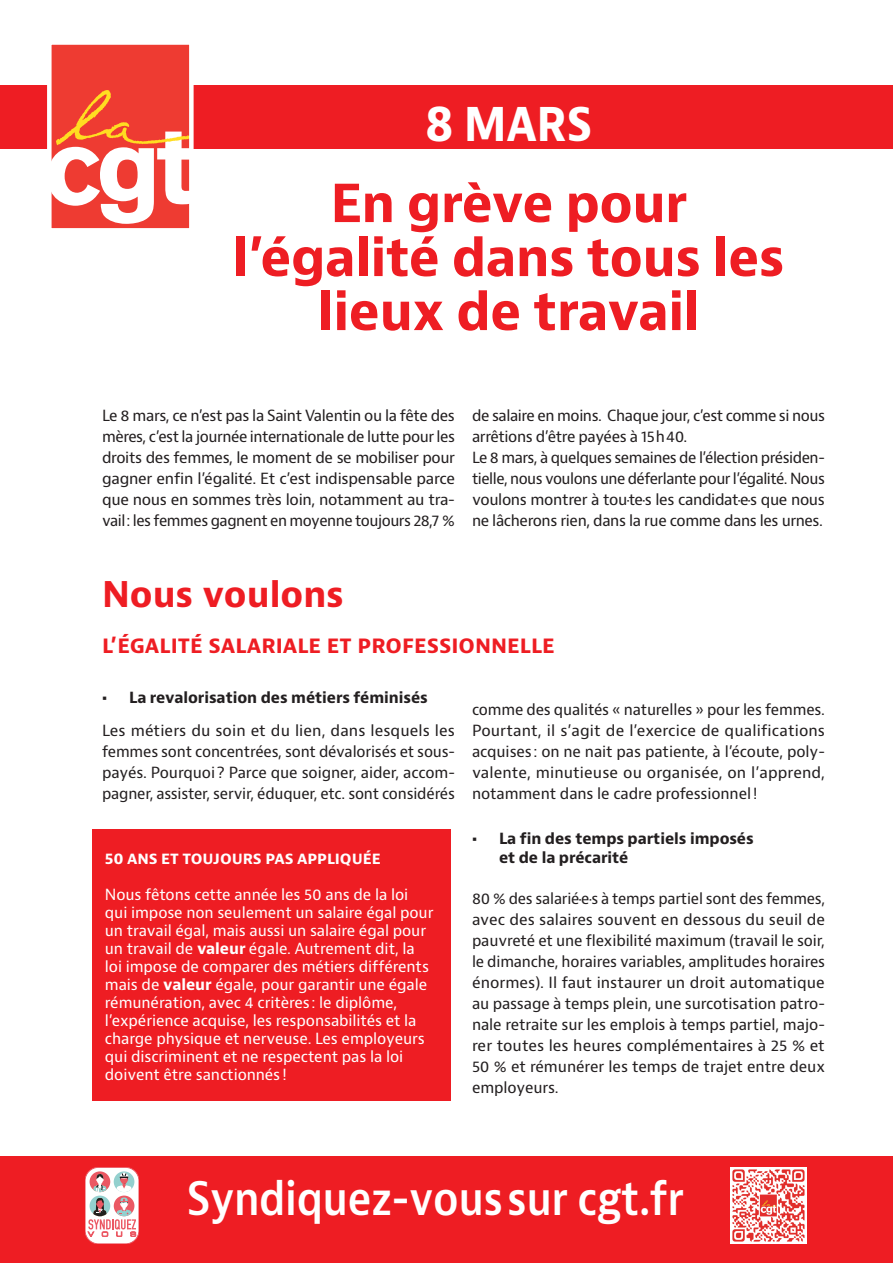
<style>
.page{position:relative;width:893px;height:1263px;background:#fff}
.page>*{position:absolute;margin:0;border:0;box-sizing:border-box;transform-origin:0 0}
.surtitre{font:700 51px/54px "Bernino Sans";letter-spacing:-.01em;color:#ee1d23;text-align:center}
.surtitre-2{font:700 49.5px "Bernino Sans";color:#fff;scale:.89 1}
.sous_titre{font:600 45px "Bernina Sans";letter-spacing:-.01em;color:#fff;scale:.89 1}
.Inter_centré_2col_ro{font:700 34.5px "Bernino Sans";color:#ee1d23}
.Style_de_paragraphe{font:700 21px "Bernino Sans";color:#ee1d23}
.Texte{font:15px/21px "Bernino Sans";letter-spacing:-.025em;color:#231f20;text-align:justify}
.Texte-2{font:15px/18px "Bernino Sans";letter-spacing:-.005em;color:#fff}
.t1{font:700 15px/19.5px "Bernino Sans";letter-spacing:-.005em;color:#231f20}
.Texte-3{font:700 15px "Bernino Sans";letter-spacing:-.005em;color:#fff}
.s1{font-weight:700}
</style>
<div class="page">
<div style="left:0;top:85px;width:893px;height:64px;background:#ee1d23"></div>
<div style="left:49px;top:43px;width:142px;height:187px;background:#ee3b32"></div>
<svg style="left:52px;top:90px;width:137px;height:134px"></svg>
<div style="left:47px;top:40px;width:147px;height:193px;border:4px solid #fff"></div>
<div style="left:0;top:1157px;width:893px;height:106px;background:#ee1d23"></div>
<img style="left:730px;top:1167px;width:77px;height:77px">
<div style="left:85px;top:1167px;width:54px;height:77px;background:#fff;border-radius:13px"></div>
<div style="left:85px;top:1167px;width:54px;height:77px;border:1px solid #eb5863;border-radius:13px"></div>
<svg style="left:90px;top:1171px;width:20px;height:21px"></svg>
<svg style="left:114px;top:1171px;width:20px;height:21px"></svg>
<svg style="left:88px;top:1173px;width:48px;height:63px"></svg>
<div style="left:92px;top:829px;width:359px;height:271px;background:#ee1d23"></div>
<p class="surtitre-2" style="left:425px;top:91px;width:190px">8 MARS</p>
<p class="surtitre" style="left:233px;top:178px;width:553px">En grève pour l’égalité dans tous les lieux de travail</p>
<p class="Texte" style="left:102px;top:405px;width:355px">Le 8 mars, ce n’est pas la Saint Valentin ou la fête des mères, c’est la journée internationale de lutte pour les droits des femmes, le moment de se mobiliser pour gagner enfin l’égalité. Et c’est indispensable parce que nous en sommes très loin, notamment au tra&shy;vail: les femmes gagnent en moyenne toujours 28,7 %</p>
<p class="Texte" style="left:472px;top:405px;width:355px">de salaire en moins. Chaque jour, c’est comme si nous arrêtions d’être payées à 15h40.</p>
<p class="Texte" style="left:472px;top:447px;width:354px">Le 8 mars, à quelques semaines de l’élection présiden&shy;tielle, nous voulons une déferlante pour l’égalité. Nous voulons montrer à tou·te·s les candidat·e·s que nous ne lâcherons rien, dans la rue comme dans les urnes.</p>
<p class="Inter_centré_2col_ro" style="left:102px;top:572px;width:243px">Nous voulons</p>
<p class="Style_de_paragraphe" style="left:102px;top:632px;width:454px">L’ÉGALITÉ SALARIALE ET PROFESSIONNELLE</p>
<p class="t1" style="left:102px;top:688px;width:327px">• La revalorisation des métiers féminisés</p>
<p class="Texte" style="left:102px;top:720px;width:354px">Les métiers du soin et du lien, dans lesquels les femmes sont concentrées, sont dévalorisés et sous&shy;payés. Pourquoi? Parce que soigner, aider, accom&shy;pagner, assister, servir, éduquer, etc. sont considérés</p>
<p class="Texte" style="left:472px;top:699px;width:355px">comme des qualités « naturelles » pour les femmes.<br>Pourtant, il s’agit de l’exercice de qualifications acquises: on ne nait pas patiente, à l’écoute, poly&shy;valente, minutieuse ou organisée, on l’apprend, notamment dans le cadre professionnel!</p>
<p class="t1" style="left:499px;top:829px;width:256px;text-indent:-27px">• La fin des temps partiels imposés et de la précarité</p>
<p class="Texte" style="left:472px;top:888px;width:355px">80 % des salarié·e·s à temps partiel sont des femmes, avec des salaires souvent en dessous du seuil de pauvreté et une flexibilité maximum (travail le soir, le dimanche, horaires variables, amplitudes horaires énormes). Il faut instaurer un droit automatique au passage à temps plein, une surcotisation patro&shy;nale retraite sur les emplois à temps partiel, majo&shy;rer toutes les heures complémentaires à 25 % et 50 % et rémunérer les temps de trajet entre deux employeurs.</p>
<p class="Texte-3" style="left:105px;top:849px;width:277px">50 ANS ET TOUJOURS PAS APPLIQUÉE</p>
<p class="Texte-2" style="left:105px;top:886px;width:330px">Nous fêtons cette année les 50 ans de la loi qui impose non seulement un salaire égal pour un travail égal, mais aussi un salaire égal pour un travail de <span class="s1">valeur</span> égale. Autrement dit, la loi impose de comparer des métiers différents mais de <span class="s1">valeur</span> égale, pour garantir une égale rémunération, avec 4 critères : le diplôme, l’expérience acquise, les responsabilités et la charge physique et nerveuse. Les employeurs qui discriminent et ne respectent pas la loi doivent être sanctionnés !</p>
<p class="sous_titre" style="left:187px;top:1169px;width:560px">Syndiquez-voussur cgt.fr</p>
</div>
